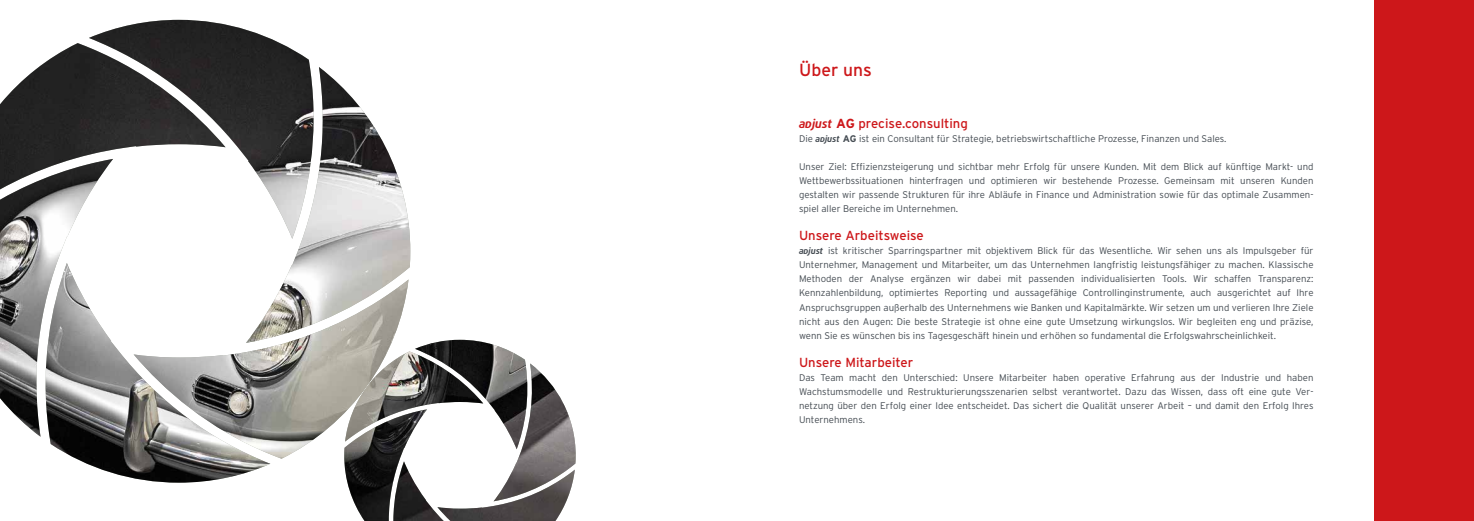
<style>
.page{position:relative;width:1474px;height:521px;background:#fff}
.page>*{position:absolute;margin:0;border:0;box-sizing:border-box;transform-origin:0 0}
.t1{font:17.5px "Interstate";color:#cd171a}
.t2{font:13.12px "Interstate";color:#cd171a}
.t3{font:300 9.62px/14px "Interstate";color:#444b52;text-align:justify}
.s1{font-family:"adjust";font-weight:700;font-style:italic}
.s2{font-weight:700}
</style>
<div class="page">
<div style="left:1374px;top:0;width:99px;height:521px;background:#cd171a"></div>
<img style="left:0;top:20px;width:575px;height:501px">
<h1 class="t1" style="left:799px;top:60px;width:74px">Über uns</h1>
<h2 class="t2" style="left:799px;top:116px;width:170px"><span class="s1">adjust</span> <span class="s2">AG</span> precise.consulting</h2>
<p class="t3" style="left:799px;top:132px;width:429px">Die <span class="s1">adjust</span> <span class="s2">AG</span> ist ein Consultant für Strategie, betriebswirtschaftliche Prozesse, Finanzen und Sales.</p>
<p class="t3" style="left:799px;top:160px;width:516px">Unser Ziel: Effizienzsteigerung und sichtbar mehr Erfolg für unsere Kunden. Mit dem Blick auf künftige Markt- und Wettbewerbssituationen hinterfragen und optimieren wir bestehende Prozesse. Gemeinsam mit unseren Kunden gestalten wir passende Strukturen für ihre Abläufe in Finance und Administration sowie für das optimale Zusammen&shy;spiel aller Bereiche im Unternehmen.</p>
<h2 class="t2" style="left:799px;top:228px;width:126px">Unsere Arbeitsweise</h2>
<p class="t3" style="left:799px;top:244px;width:516px"><span class="s1">adjust</span> ist kritischer Sparringspartner mit objektivem Blick für das Wesentliche. Wir sehen uns als Impulsgeber für Unternehmer, Management und Mitarbeiter, um das Unternehmen langfristig leistungsfähiger zu machen. Klassische Methoden der Analyse ergänzen wir dabei mit passenden individualisierten Tools. Wir schaffen Transparenz:<br>Kennzahlenbildung, optimiertes Reporting und aussagefähige Controllinginstrumente, auch ausgerichtet auf Ihre Anspruchsgruppen außerhalb des Unternehmens wie Banken und Kapitalmärkte. Wir setzen um und verlieren Ihre Ziele nicht aus den Augen: Die beste Strategie ist ohne eine gute Umsetzung wirkungslos. Wir begleiten eng und präzise, wenn Sie es wünschen bis ins Tagesgeschäft hinein und erhöhen so fundamental die Erfolgswahrscheinlichkeit.</p>
<h2 class="t2" style="left:799px;top:354px;width:116px">Unsere Mitarbeiter</h2>
<p class="t3" style="left:799px;top:370px;width:516px">Das Team macht den Unterschied: Unsere Mitarbeiter haben operative Erfahrung aus der Industrie und haben Wachstumsmodelle und Restrukturierungsszenarien selbst verantwortet. Dazu das Wissen, dass oft eine gute Ver&shy;netzung über den Erfolg einer Idee entscheidet. Das sichert die Qualität unserer Arbeit – und damit den Erfolg Ihres Unternehmens.</p>
</div>
